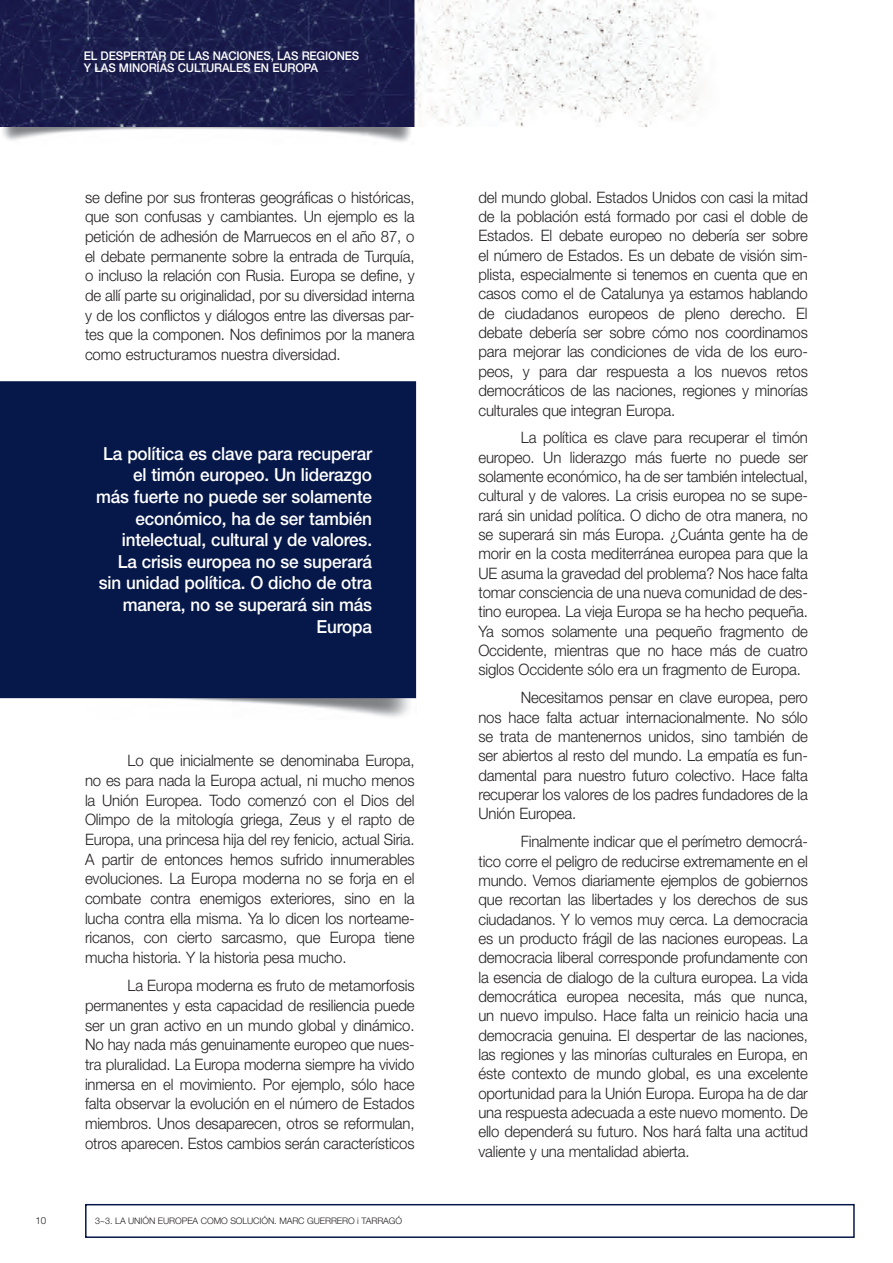
<style>
.page{position:relative;width:893px;height:1263px;background:#fff}
.page>*{position:absolute;margin:0;border:0;box-sizing:border-box;transform-origin:0 0}
.TEXT_DESTACADOS_-_bl{font:500 18px/21.6px "Helvetica Neue LT Std";letter-spacing:-.01em;color:#fff;text-align:right;scale:.95 1}
.TEXTO_COMUN{font:300 15.75px/19.4px "Helvetica Neue LT Std";letter-spacing:-.01em;color:#231f20;text-align:justify;scale:.95 1}
.t1{font:500 12px/12px "Helvetica Neue LT Std";letter-spacing:-.01em;color:#fff;scale:.95 1}
.t2{font:300 9.75px "Helvetica Neue LT Std";color:#231f20}
.ARRIBA{font:300 9px "Helvetica Neue LT Std";letter-spacing:-.01em;color:#231f20}
</style>
<div class="page">
<img style="left:0;top:126px;width:414px;height:16px">
<img style="left:0;top:0;width:702px;height:126px">
<div style="left:85px;top:1204px;width:770px;height:34px;border:2px solid #06184a"></div>
<div style="left:0;top:381px;width:416px;height:317px;background:#06184a"></div>
<p class="t1" style="left:84px;top:50px;width:292px">EL DESPERTAR DE LAS NACIONES, LAS REGIONES<br>Y LAS MINORÍAS CULTURALES EN EUROPA</p>
<p class="TEXTO_COMUN" style="left:85px;top:187px;width:348px">se define por sus fronteras geográficas o históricas, que son confusas y cambiantes. Un ejemplo es la petición de adhesión de Marruecos en el año 87, o el debate permanente sobre la entrada de Turquía, o incluso la relación con Rusia. Europa se define, y de allí parte su originalidad, por su diversidad interna y de los conflictos y diálogos entre las diversas par&shy;tes que la componen. Nos definimos por la manera como estructuramos nuestra diversidad.</p>
<p class="TEXT_DESTACADOS_-_bl" style="left:96px;top:442px;width:292px">La política es clave para recuperar el timón europeo. Un liderazgo más fuerte no puede ser solamente económico, ha de ser también intelectual, cultural y de valores.<br>La crisis europea no se superará sin unidad política. O dicho de otra manera, no se superará sin más<br>Europa</p>
<p class="t2" style="left:36px;top:1215px;width:12px">10</p>
<p class="TEXTO_COMUN" style="left:85px;top:750px;width:348px;text-indent:43px">Lo que inicialmente se denominaba Europa, no es para nada la Europa actual, ni mucho menos la Unión Europea. Todo comenzó con el Dios del Olimpo de la mitología griega, Zeus y el rapto de Europa, una princesa hija del rey fenicio, actual Siria.<br>A partir de entonces hemos sufrido innumerables evoluciones. La Europa moderna no se forja en el combate contra enemigos exteriores, sino en la lucha contra ella misma. Ya lo dicen los norteame&shy;ricanos, con cierto sarcasmo, que Europa tiene mucha historia. Y la historia pesa mucho.</p>
<p class="TEXTO_COMUN" style="left:85px;top:975px;width:348px;text-indent:43px">La Europa moderna es fruto de metamorfosis permanentes y esta capacidad de resiliencia puede ser un gran activo en un mundo global y dinámico.<br>No hay nada más genuinamente europeo que nues&shy;tra pluralidad. La Europa moderna siempre ha vivido inmersa en el movimiento. Por ejemplo, sólo hace falta observar la evolución en el número de Estados miembros. Unos desaparecen, otros se reformulan, otros aparecen. Estos cambios serán característicos</p>
<p class="ARRIBA" style="left:95px;top:1215px;width:309px">3~3. LA UNIÓN EUROPEA COMO SOLUCIÓN. MARC GUERRERO i TARRAGÓ</p>
<p class="TEXTO_COMUN" style="left:478px;top:187px;width:348px">del mundo global. Estados Unidos con casi la mitad de la población está formado por casi el doble de Estados. El debate europeo no debería ser sobre el número de Estados. Es un debate de visión sim&shy;plista, especialmente si tenemos en cuenta que en casos como el de Catalunya ya estamos hablando de ciudadanos europeos de pleno derecho. El debate debería ser sobre cómo nos coordinamos para mejorar las condiciones de vida de los euro&shy;peos, y para dar respuesta a los nuevos retos democráticos de las naciones, regiones y minorías culturales que integran Europa.</p>
<p class="TEXTO_COMUN" style="left:478px;top:428px;width:348px;text-indent:43px">La política es clave para recuperar el timón europeo. Un liderazgo más fuerte no puede ser solamente económico, ha de ser también intelectual, cultural y de valores. La crisis europea no se supe&shy;rará sin unidad política. O dicho de otra manera, no se superará sin más Europa. ¿Cuánta gente ha de morir en la costa mediterránea europea para que la UE asuma la gravedad del problema? Nos hace falta tomar consciencia de una nueva comunidad de des&shy;tino europea. La vieja Europa se ha hecho pequeña.<br>Ya somos solamente una pequeño fragmento de Occidente, mientras que no hace más de cuatro siglos Occidente sólo era un fragmento de Europa.</p>
<p class="TEXTO_COMUN" style="left:478px;top:688px;width:348px;text-indent:43px">Necesitamos pensar en clave europea, pero nos hace falta actuar internacionalmente. No sólo se trata de mantenernos unidos, sino también de ser abiertos al resto del mundo. La empatía es fun&shy;damental para nuestro futuro colectivo. Hace falta recuperar los valores de los padres fundadores de la Unión Europea.</p>
<p class="TEXTO_COMUN" style="left:478px;top:832px;width:348px;text-indent:43px">Finalmente indicar que el perímetro democrá&shy;tico corre el peligro de reducirse extremamente en el mundo. Vemos diariamente ejemplos de gobiernos que recortan las libertades y los derechos de sus ciudadanos. Y lo vemos muy cerca. La democracia es un producto frágil de las naciones europeas. La democracia liberal corresponde profundamente con la esencia de dialogo de la cultura europea. La vida democrática europea necesita, más que nunca, un nuevo impulso. Hace falta un reinicio hacia una democracia genuina. El despertar de las naciones, las regiones y las minorías culturales en Europa, en éste contexto de mundo global, es una excelente oportunidad para la Unión Europa. Europa ha de dar una respuesta adecuada a este nuevo momento. De ello dependerá su futuro. Nos hará falta una actitud valiente y una mentalidad abierta.</p>
</div>
